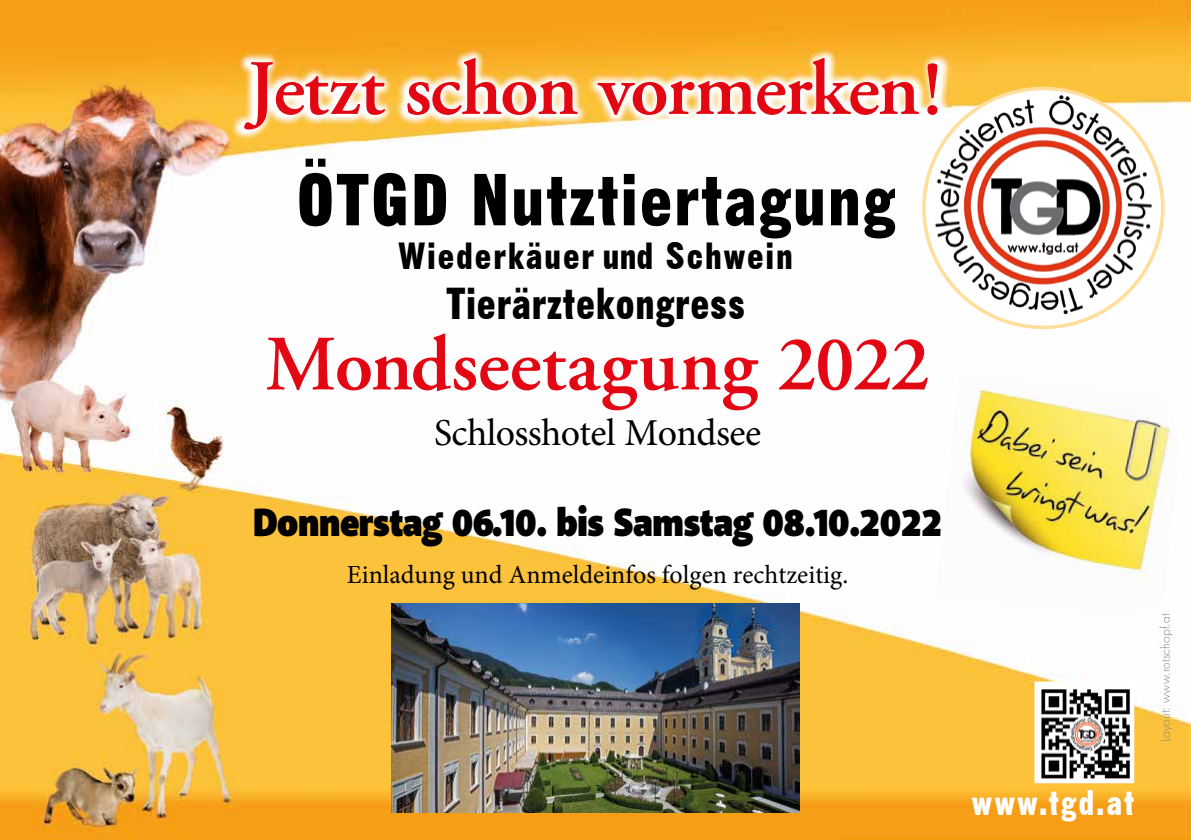
<style>
.page{position:relative;width:1191px;height:840px;background:#fff}
.page>*{position:absolute;margin:0;border:0;box-sizing:border-box;transform-origin:0 0}
.t1{font:600 78px "Adobe Garamond";letter-spacing:-.025em;color:#e30613}
.t2{font:600 78px "Adobe Garamond";letter-spacing:-.005em;color:#e30613}
.t3{font:71.8px "Gothic No 13 BT";letter-spacing:.025em;color:#000;scale:1.04 1}
.t4{font:43.6px "Gothic No 13 BT";letter-spacing:.02em;color:#000}
.t5{font:900 40px "Akagi Pro";letter-spacing:-.015em;color:#000;scale:.9 1}
.t6{font:38px "Minion Pro";letter-spacing:-.015em;color:#000}
.t7{font:36.8px "Gothic No 13 BT";letter-spacing:.05em;color:#000}
.t8{font:34.6px "Gothic No 13 BT";letter-spacing:.06em;color:#fff}
.t9{font:26px "Minion Pro";color:#000}
.t10{font:300 12px "Futura";letter-spacing:.015em;color:#858584}
</style>
<div class="page">
<img style="left:0;top:0;width:1191px;height:839px">
<img style="left:936px;top:373px;width:244px;height:244px">
<img style="left:391px;top:603px;width:408px;height:209px">
<img style="left:230px;top:48px;width:721px;height:92px">
<svg style="left:922px;top:87px;width:242px;height:242px"></svg>
<svg style="left:1034px;top:681px;width:100px;height:101px"></svg>
<h1 class="t1" style="left:247px;top:46px;width:697px">Jetzt schon vormerken!</h1>
<h2 class="t3" style="left:296px;top:156px;width:577px">ÖTGD Nutztiertagung</h2>
<h3 class="t7" style="left:398px;top:234px;width:396px">Wiederkäuer und Schwein</h3>
<h3 class="t4" style="left:446px;top:277px;width:300px">Tierärztekongress</h3>
<h1 class="t2" style="left:265px;top:321px;width:667px">Mondseetagung 2022</h1>
<h3 class="t6" style="left:434px;top:407px;width:328px">Schlosshotel Mondsee</h3>
<h3 class="t5" style="left:253px;top:497px;width:767px">Donnerstag 06.10. bis Samstag 08.10.2022</h3>
<p class="t9" style="left:347px;top:556px;width:503px">Einladung und Anmeldeinfos folgen rechtzeitig.</p>
<h3 class="t8" style="left:971px;top:780px;width:164px">www.tgd.at</h3>
<p class="t10" style="left:1157px;top:742px;width:130px;rotate:-90deg">Layout: www.rotschopf.at</p>
</div>
